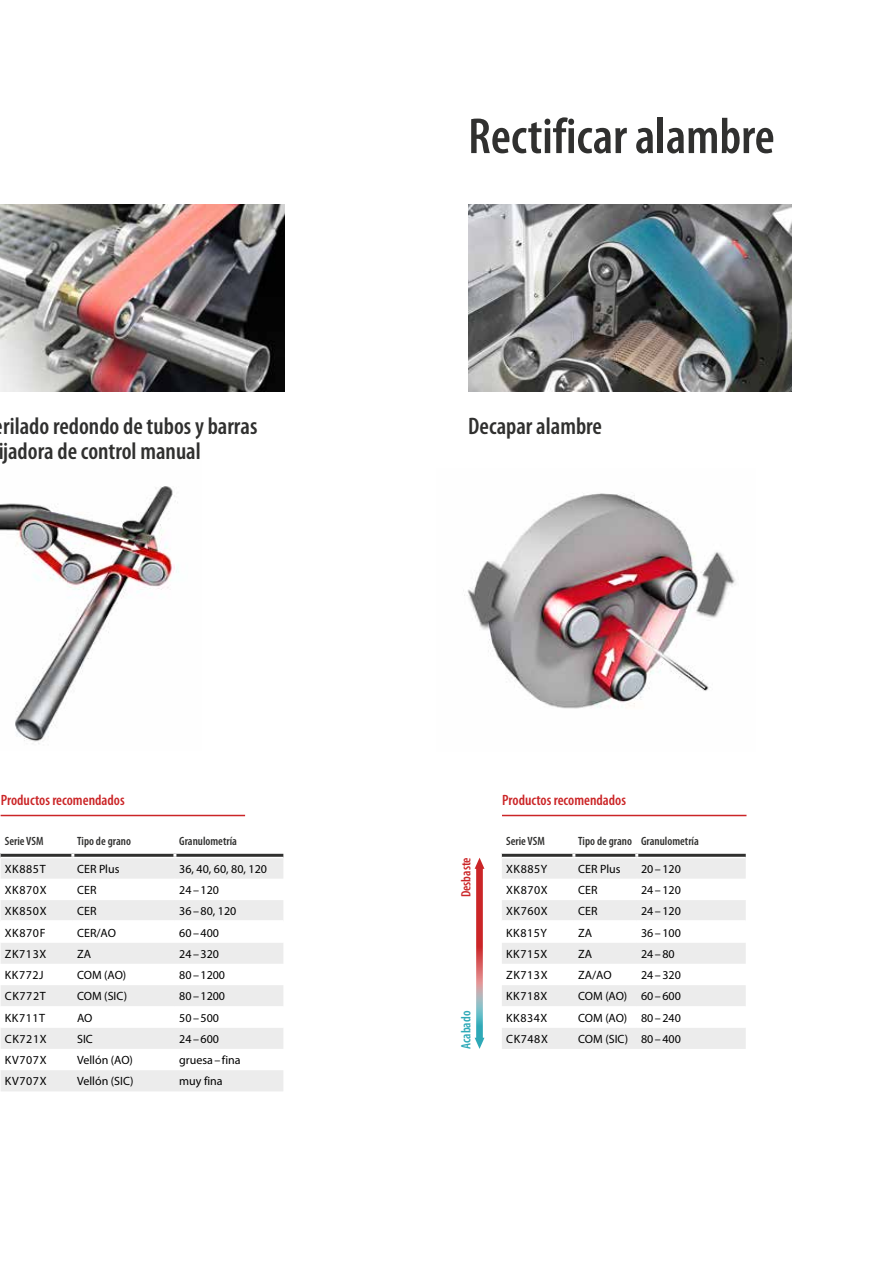
<style>
.page{position:relative;width:893px;height:1263px;background:#fff}
.page>*{position:absolute;margin:0;border:0;box-sizing:border-box;transform-origin:0 0}
.t1{font:600 condensed 51px "Myriad Pro";color:#30302f}
.t2{font:600 condensed 24px/25.5px "Myriad Pro";color:#30302f}
.t3{font:600 condensed 15px "Myriad Pro";color:#cb2527}
.t4{font:600 condensed 13.5px "Myriad Pro";color:#cb2527}
.t5{font:600 condensed 13.5px "Myriad Pro";color:#2ea9b7}
.t6{font:12px "Myriad Pro";color:#000}
.t7{font:600 condensed 12px "Myriad Pro";color:#30302f}
</style>
<div class="page">
<img style="left:464px;top:493px;width:272px;height:216px">
<img style="left:0;top:486px;width:179px;height:258px">
<img style="left:0;top:204px;width:285px;height:187px">
<img style="left:468px;top:204px;width:323px;height:187px">
<hr style="left:1px;top:815px;width:244px;height:1px;background:#cb2527">
<hr style="left:502px;top:815px;width:244px;height:1px;background:#cb2527">
<svg style="left:475px;top:858px;width:9px;height:191px"></svg>
<div style="left:1px;top:858px;width:282px;height:233px;background:#ececec"></div>
<svg style="left:1px;top:879px;width:282px;height:191px"></svg>
<svg style="left:1px;top:853px;width:282px;height:4px"></svg>
<hr style="left:1px;top:920px;width:72px;height:2px;background:#fff">
<hr style="left:73px;top:920px;width:102px;height:2px;background:#fff">
<hr style="left:175px;top:920px;width:108px;height:2px;background:#fff">
<div style="left:502px;top:858px;width:244px;height:191px;background:#ececec"></div>
<svg style="left:502px;top:879px;width:244px;height:149px"></svg>
<svg style="left:502px;top:853px;width:244px;height:4px"></svg>
<hr style="left:502px;top:920px;width:72px;height:2px;background:#fff">
<hr style="left:574px;top:920px;width:63px;height:2px;background:#fff">
<hr style="left:637px;top:920px;width:109px;height:2px;background:#fff">
<h1 class="t1" style="left:468px;top:108px;width:308px">Rectificar alambre</h1>
<h2 class="t2" style="left:-2px;top:413px;width:261px">rilado redondo de tubos y barras ijadora de control manual</h2>
<h2 class="t2" style="left:468px;top:413px;width:135px">Decapar alambre</h2>
<p class="t3" style="left:1px;top:791px;width:125px">Productos recomendados</p>
<p class="t3" style="left:502px;top:791px;width:125px">Productos recomendados</p>
<p class="t7" style="left:5px;top:834px;width:40px">Serie VSM</p>
<p class="t7" style="left:77px;top:834px;width:55px">Tipo de grano</p>
<p class="t7" style="left:179px;top:834px;width:59px">Granulometría</p>
<p class="t6" style="left:5px;top:862px;width:42px">XK885T</p>
<p class="t6" style="left:77px;top:862px;width:44px">CER Plus</p>
<p class="t6" style="left:179px;top:862px;width:89px">36, 40, 60, 80, 120</p>
<p class="t6" style="left:5px;top:883px;width:43px">XK870X</p>
<p class="t6" style="left:77px;top:883px;width:21px">CER</p>
<p class="t6" style="left:179px;top:883px;width:41px">24–120</p>
<p class="t6" style="left:5px;top:904px;width:43px">XK850X</p>
<p class="t6" style="left:77px;top:904px;width:21px">CER</p>
<p class="t6" style="left:179px;top:904px;width:59px">36–80, 120</p>
<p class="t6" style="left:5px;top:926px;width:42px">XK870F</p>
<p class="t6" style="left:77px;top:926px;width:40px">CER/AO</p>
<p class="t6" style="left:179px;top:926px;width:41px">60–400</p>
<p class="t6" style="left:5px;top:947px;width:43px">ZK713X</p>
<p class="t6" style="left:77px;top:947px;width:15px">ZA</p>
<p class="t6" style="left:179px;top:947px;width:41px">24–320</p>
<p class="t6" style="left:5px;top:968px;width:40px">KK772J</p>
<p class="t6" style="left:77px;top:968px;width:51px">COM (AO)</p>
<p class="t6" style="left:179px;top:968px;width:47px">80–1200</p>
<p class="t6" style="left:5px;top:990px;width:42px">CK772T</p>
<p class="t6" style="left:77px;top:990px;width:51px">COM (SIC)</p>
<p class="t6" style="left:179px;top:990px;width:47px">80–1200</p>
<p class="t6" style="left:5px;top:1011px;width:42px">KK711T</p>
<p class="t6" style="left:77px;top:1011px;width:17px">AO</p>
<p class="t6" style="left:179px;top:1011px;width:41px">50–500</p>
<p class="t6" style="left:5px;top:1032px;width:43px">CK721X</p>
<p class="t6" style="left:77px;top:1032px;width:17px">SIC</p>
<p class="t6" style="left:179px;top:1032px;width:41px">24–600</p>
<p class="t6" style="left:5px;top:1053px;width:43px">KV707X</p>
<p class="t6" style="left:77px;top:1053px;width:57px">Vellón (AO)</p>
<p class="t6" style="left:179px;top:1053px;width:63px">gruesa–fina</p>
<p class="t6" style="left:5px;top:1075px;width:43px">KV707X</p>
<p class="t6" style="left:77px;top:1075px;width:58px">Vellón (SIC)</p>
<p class="t6" style="left:179px;top:1075px;width:45px">muy fina</p>
<p class="t4" style="left:459px;top:897px;width:42px;rotate:-90deg">Desbaste</p>
<p class="t5" style="left:459px;top:1049px;width:39px;rotate:-90deg">Acabado</p>
<p class="t7" style="left:506px;top:834px;width:40px">Serie VSM</p>
<p class="t7" style="left:578px;top:834px;width:122px">Tipo de grano Granulometría</p>
<p class="t6" style="left:506px;top:862px;width:43px">XK885Y</p>
<p class="t6" style="left:578px;top:862px;width:44px">CER Plus</p>
<p class="t6" style="left:641px;top:862px;width:41px">20–120</p>
<p class="t6" style="left:506px;top:883px;width:43px">XK870X</p>
<p class="t6" style="left:578px;top:883px;width:21px">CER</p>
<p class="t6" style="left:641px;top:883px;width:41px">24–120</p>
<p class="t6" style="left:506px;top:904px;width:43px">XK760X</p>
<p class="t6" style="left:578px;top:904px;width:21px">CER</p>
<p class="t6" style="left:641px;top:904px;width:41px">24–120</p>
<p class="t6" style="left:506px;top:926px;width:42px">KK815Y</p>
<p class="t6" style="left:578px;top:926px;width:15px">ZA</p>
<p class="t6" style="left:641px;top:926px;width:41px">36–100</p>
<p class="t6" style="left:506px;top:947px;width:43px">KK715X</p>
<p class="t6" style="left:578px;top:947px;width:15px">ZA</p>
<p class="t6" style="left:641px;top:947px;width:35px">24–80</p>
<p class="t6" style="left:506px;top:968px;width:43px">ZK713X</p>
<p class="t6" style="left:578px;top:968px;width:35px">ZA/AO</p>
<p class="t6" style="left:641px;top:968px;width:41px">24–320</p>
<p class="t6" style="left:506px;top:990px;width:43px">KK718X</p>
<p class="t6" style="left:578px;top:990px;width:104px">COM (AO) 60–600</p>
<p class="t6" style="left:506px;top:1011px;width:43px">KK834X</p>
<p class="t6" style="left:578px;top:1011px;width:104px">COM (AO) 80–240</p>
<p class="t6" style="left:506px;top:1032px;width:43px">CK748X</p>
<p class="t6" style="left:578px;top:1032px;width:104px">COM (SIC) 80–400</p>
</div>
